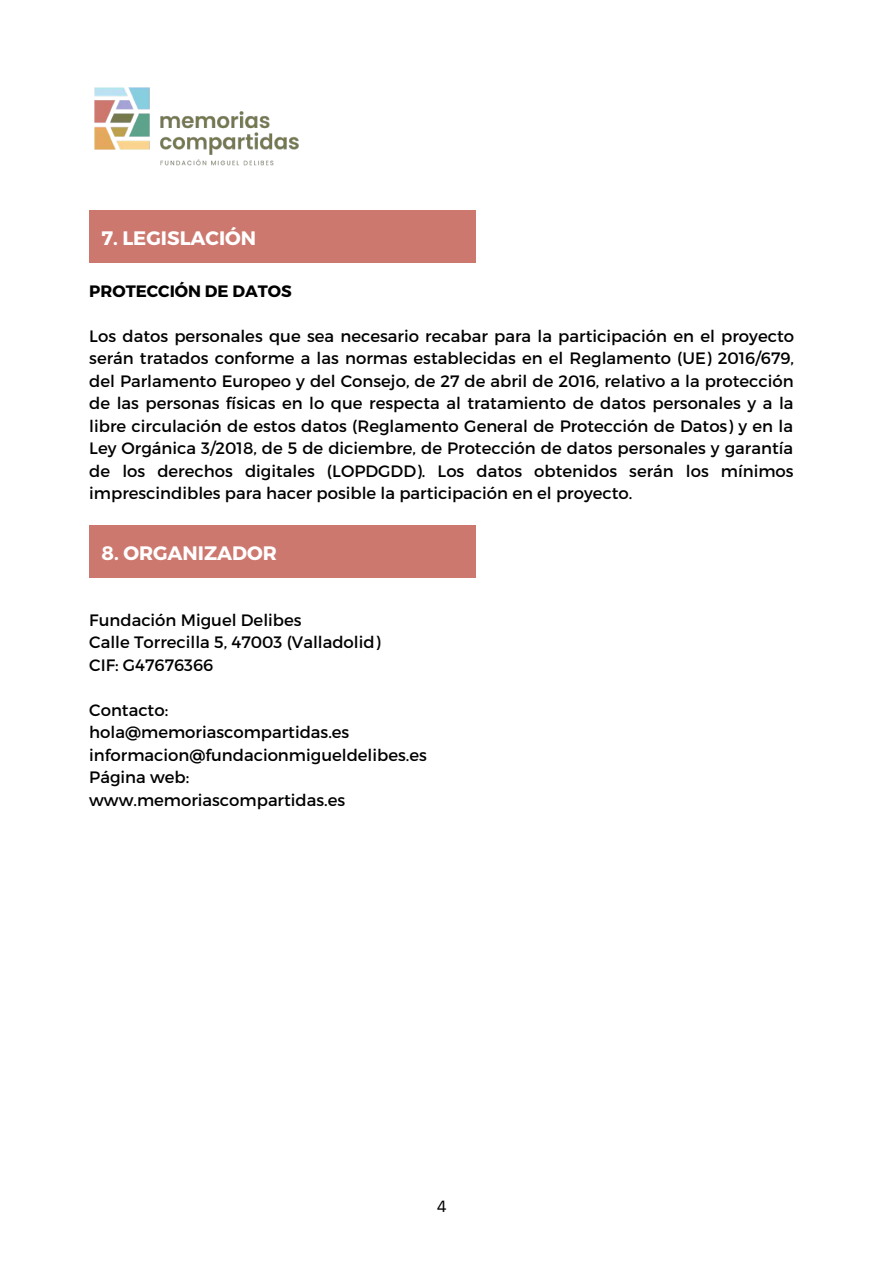
<style>
.page{position:relative;width:893px;height:1264px;background:#fff}
.page>*{position:absolute;margin:0;border:0;box-sizing:border-box;transform-origin:0 0}
.t1{font:700 19.5px "Montserrat";color:#fff}
.t2{font:16.5px/22.5px "Montserrat";color:#000}
.t3{font:700 16.5px "Montserrat";color:#000}
.t4{font:16.5px "Cerebri Sans";color:#000}
</style>
<div class="page">
<div style="left:89px;top:210px;width:387px;height:53px;background:#cd786f"></div>
<img style="left:94px;top:87px;width:205px;height:79px">
<div style="left:89px;top:524px;width:387px;height:53px;background:#cd786f"></div>
<p class="t1" style="left:102px;top:225px;width:156px">7. LEGISLACIÓN</p>
<p class="t3" style="left:89px;top:280px;width:204px">PROTECCIÓN DE DATOS</p>
<p class="t2" style="left:89px;top:324px;width:706px;text-align:justify">Los datos personales que sea necesario recabar para la participación en el proyecto serán tratados conforme a las normas establecidas en el Reglamento (UE) 2016/679, del Parlamento Europeo y del Consejo, de 27 de abril de 2016, relativo a la protección de las personas físicas en lo que respecta al tratamiento de datos personales y a la libre circulación de estos datos (Reglamento General de Protección de Datos) y en la Ley Orgánica 3/2018, de 5 de diciembre, de Protección de datos personales y garantía de los derechos digitales (LOPDGDD). Los datos obtenidos serán los mínimos imprescindibles para hacer posible la participación en el proyecto.</p>
<p class="t1" style="left:102px;top:540px;width:177px">8. ORGANIZADOR</p>
<p class="t2" style="left:89px;top:607px;width:292px">Fundación Miguel Delibes<br>Calle Torrecilla 5, 47003 (Valladolid)<br>CIF: G47676366</p>
<p class="t2" style="left:89px;top:697px;width:339px">Contacto: hola@memoriascompartidas.es informacion@fundacionmigueldelibes.es<br>Página web: www.memoriascompartidas.es</p>
<p class="t4" style="left:437px;top:1195px;width:11px">4</p>
</div>
